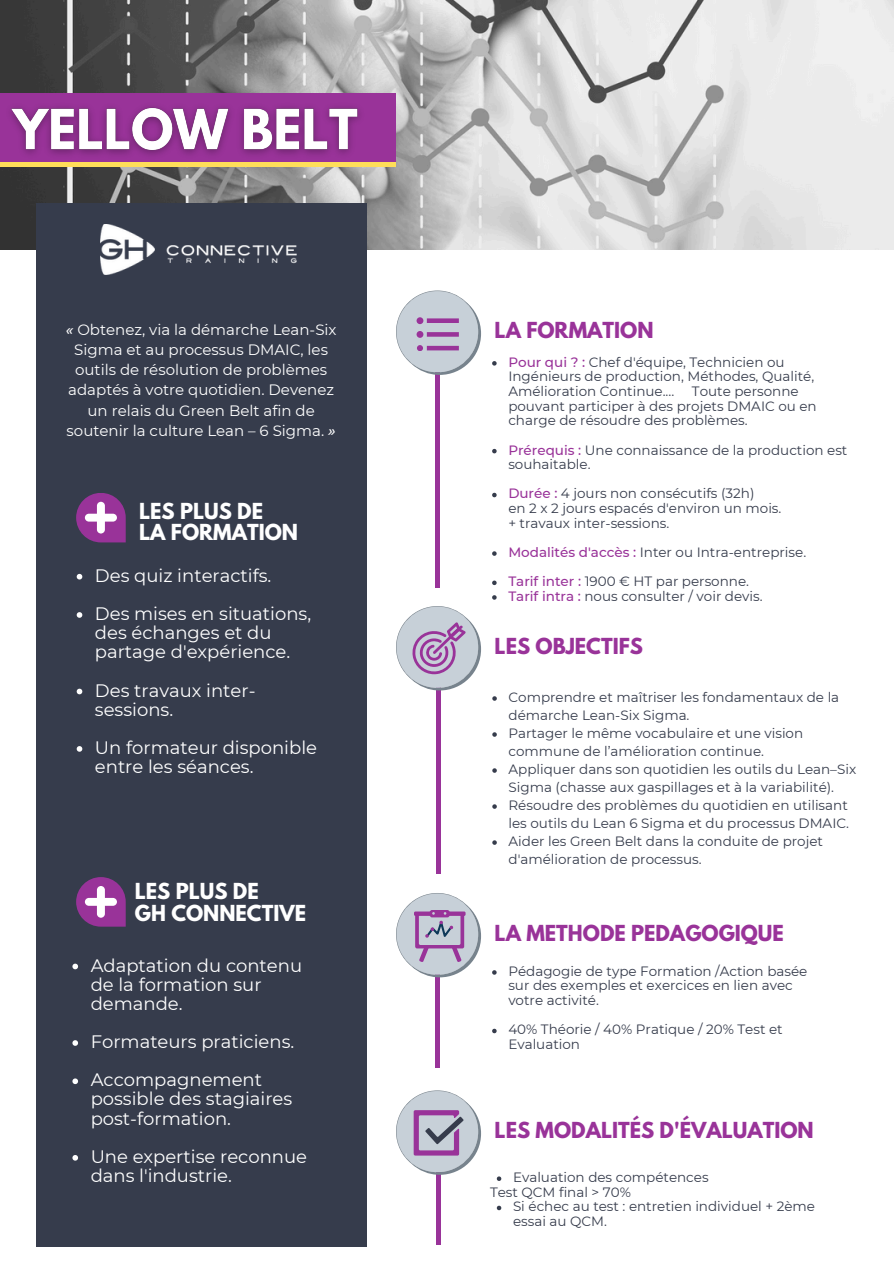
<style>
.page{position:relative;width:894px;height:1264px;background:#fff}
.page>*{position:absolute;margin:0;border:0;box-sizing:border-box;transform-origin:0 0}
.t1{font:700 19.5px "League Spartan";color:#939}
.t2{font:700 19.5px/21.5px "League Spartan";color:#fff}
.t3{font:18px/19.2px "Montserrat";color:#fff}
.t4{font:15px/20.2px "Montserrat";color:#fff;text-align:center}
.t5{font:13.5px/14.7px "Montserrat";color:#363c4c}
.s1{font-weight:500;font-style:italic}
.s2{font-weight:500;color:#939}
</style>
<div class="page">
<img style="left:0;top:0;width:893px;height:250px">
<div style="left:36px;top:203px;width:330px;height:1043px;background:#363c4c"></div>
<hr style="left:435px;top:345px;width:4px;height:242px;background:#939">
<hr style="left:436px;top:631px;width:4px;height:242px;background:#939">
<hr style="left:436px;top:1098px;width:4px;height:146px;background:#939">
<svg style="left:396px;top:606px;width:85px;height:84px"></svg>
<svg style="left:396px;top:1090px;width:85px;height:84px"></svg>
<svg style="left:396px;top:290px;width:85px;height:85px"></svg>
<div style="left:0;top:93px;width:395px;height:71px;background:#939"></div>
<img style="left:101px;top:224px;width:196px;height:51px">
<svg style="left:76px;top:493px;width:50px;height:49px"></svg>
<svg style="left:76px;top:877px;width:50px;height:49px"></svg>
<hr style="left:435px;top:901px;width:4px;height:166px;background:#939">
<svg style="left:77px;top:574px;width:5px;height:5px"></svg>
<svg style="left:77px;top:612px;width:5px;height:5px"></svg>
<svg style="left:77px;top:688px;width:5px;height:6px"></svg>
<svg style="left:77px;top:746px;width:5px;height:5px"></svg>
<svg style="left:396px;top:893px;width:85px;height:84px"></svg>
<svg style="left:72px;top:963px;width:6px;height:6px"></svg>
<svg style="left:72px;top:1040px;width:6px;height:5px"></svg>
<svg style="left:72px;top:1078px;width:6px;height:6px"></svg>
<svg style="left:72px;top:1155px;width:6px;height:5px"></svg>
<img style="left:0;top:107px;width:372px;height:56px">
<svg style="left:492px;top:361px;width:4px;height:4px"></svg>
<svg style="left:492px;top:449px;width:4px;height:4px"></svg>
<svg style="left:492px;top:493px;width:4px;height:4px"></svg>
<svg style="left:492px;top:551px;width:4px;height:5px"></svg>
<svg style="left:492px;top:580px;width:4px;height:5px"></svg>
<svg style="left:492px;top:595px;width:4px;height:4px"></svg>
<svg style="left:492px;top:696px;width:4px;height:4px"></svg>
<svg style="left:492px;top:732px;width:4px;height:4px"></svg>
<svg style="left:492px;top:768px;width:4px;height:4px"></svg>
<svg style="left:492px;top:804px;width:4px;height:4px"></svg>
<svg style="left:492px;top:840px;width:4px;height:4px"></svg>
<svg style="left:492px;top:970px;width:4px;height:4px"></svg>
<svg style="left:492px;top:1028px;width:4px;height:5px"></svg>
<svg style="left:496px;top:1176px;width:5px;height:4px"></svg>
<svg style="left:496px;top:1205px;width:5px;height:5px"></svg>
<hr style="left:0;top:163px;width:395px;height:3px;background:#ffde59">
<p class="t4" style="left:66px;top:319px;width:272px"><span class="s1">«</span> Obtenez, via la démarche Lean-Six Sigma et au processus DMAIC, les outils de résolution de problèmes adaptés à votre quotidien. Devenez un relais du Green Belt afin de soutenir la culture Lean – 6 Sigma. <span class="s1">»</span></p>
<h4 class="t2" style="left:139px;top:502px;width:160px">LES PLUS DE<br>LA FORMATION</h4>
<p class="t3" style="left:95px;top:565px;width:178px">Des quiz interactifs.</p>
<h2 class="t3" style="left:95px;top:604px;width:218px">Des mises en situations, des échanges et du partage d'expérience.</h2>
<p class="t3" style="left:95px;top:680px;width:162px">Des travaux inter&shy;sessions.</p>
<p class="t3" style="left:95px;top:738px;width:223px">Un formateur disponible entre les séances.</p>
<p class="t2" style="left:135px;top:883px;width:173px">LES PLUS DE<br>GH CONNECTIVE</p>
<p class="t3" style="left:91px;top:955px;width:213px">Adaptation du contenu de la formation sur demande.</p>
<p class="t3" style="left:91px;top:1032px;width:205px">Formateurs praticiens.</p>
<h2 class="t3" style="left:91px;top:1070px;width:203px">Accompagnement possible des stagiaires post-formation.</h2>
<p class="t3" style="left:91px;top:1146px;width:218px">Une expertise reconnue dans l'industrie.</p>
<p class="t1" style="left:494px;top:320px;width:160px">LA FORMATION</p>
<p class="t5" style="left:508px;top:354px;width:307px"><span class="s2">Pour qui ? :</span> Chef d'équipe, Technicien ou<br>Ingénieurs de production, Méthodes, Qualité,<br>Amélioration Continue....</p>
<p class="t5" style="left:508px;top:384px;width:310px;text-indent:183px">Toute personne pouvant participer à des projets DMAIC ou en charge de résoudre des problèmes.</p>
<p class="t5" style="left:508px;top:442px;width:340px"><span class="s2">Prérequis :</span> Une connaissance de la production est souhaitable.</p>
<p class="t5" style="left:508px;top:486px;width:247px"><span class="s2">Durée :</span> 4 jours non consécutifs (32h)</p>
<p class="t5" style="left:508px;top:501px;width:274px">en 2 x 2 jours espacés d'environ un mois.</p>
<p class="t5" style="left:508px;top:515px;width:162px">+ travaux inter-sessions.</p>
<p class="t5" style="left:508px;top:544px;width:299px"><span class="s2">Modalités d'accès :</span> Inter ou Intra-entreprise.</p>
<p class="t5" style="left:508px;top:574px;width:242px"><span class="s2">Tarif inter :</span> 1900 € HT par personne.</p>
<p class="t5" style="left:508px;top:588px;width:256px"><span class="s2">Tarif intra :</span> nous consulter / voir devis.</p>
<p class="t1" style="left:494px;top:636px;width:150px">LES OBJECTIFS</p>
<p class="t5" style="left:508px;top:688px;width:332px;line-height:18px">Comprendre et maîtriser les fondamentaux de la démarche Lean-Six Sigma.</p>
<p class="t5" style="left:508px;top:724px;width:296px;line-height:18px">Partager le même vocabulaire et une vision commune de l’amélioration continue.</p>
<p class="t5" style="left:508px;top:760px;width:349px;line-height:18px">Appliquer dans son quotidien les outils du Lean–Six<br>Sigma (chasse aux gaspillages et à la variabilité).</p>
<p class="t5" style="left:508px;top:796px;width:342px;line-height:18px">Résoudre des problèmes du quotidien en utilisant les outils du Lean 6 Sigma et du processus DMAIC.</p>
<p class="t5" style="left:508px;top:832px;width:316px;line-height:18px">Aider les Green Belt dans la conduite de projet d'amélioration de processus.</p>
<p class="t1" style="left:494px;top:923px;width:290px">LA METHODE PEDAGOGIQUE</p>
<p class="t5" style="left:508px;top:963px;width:300px">Pédagogie de type Formation /Action basée sur des exemples et exercices en lien avec votre activité.</p>
<p class="t5" style="left:508px;top:1022px;width:276px">40% Théorie / 40% Pratique / 20% Test et<br>Evaluation</p>
<p class="t1" style="left:494px;top:1120px;width:320px">LES MODALITÉS D'ÉVALUATION</p>
<p class="t5" style="left:513px;top:1169px;width:197px">Evaluation des compétences</p>
<h2 class="t5" style="left:490px;top:1184px;width:142px">Test QCM final &gt; 70%</h2>
<p class="t5" style="left:513px;top:1199px;width:303px">Si échec au test : entretien individuel + 2ème essai au QCM.</p>
</div>
